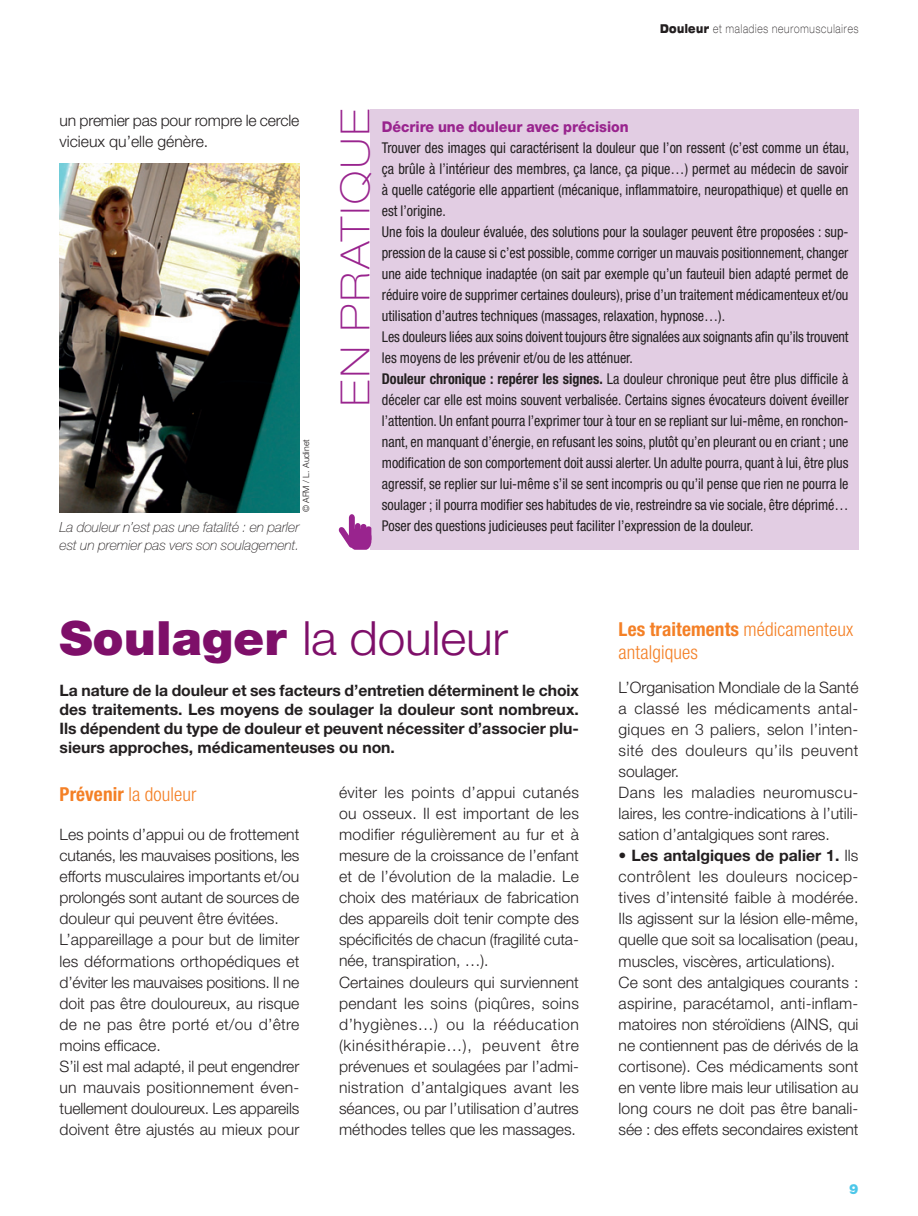
<style>
.page{position:relative;width:918px;height:1216px;background:#fff}
.page>*{position:absolute;margin:0;border:0;box-sizing:border-box;transform-origin:0 0}
.t1{font:300 47.25px "Helvetica Neue";letter-spacing:-.005em;color:#7e0f69;scale:1.05 1}
.t2{font:100 expanded 40.25px "Helvetica Neue";letter-spacing:.08em;color:#99248e}
.t3{font:300 condensed 19.25px/23.3px "Helvetica Neue";letter-spacing:.01em;color:#f48026}
.t4{font:300 15.75px/21px "Helvetica Neue";color:#231f20}
.t5{font:300 15.75px/21px "Helvetica Neue";letter-spacing:.02em;color:#231f20}
.t6{font:700 15.75px/18.9px "Helvetica Neue";color:#231f20;text-align:justify}
.t7{font:condensed 14.88px/21px "Helvetica Neue";color:#231f20;scale:.95 1}
.t8{font:800 14.88px "Helvetica Neue";color:#99248e;scale:.95 1}
.t9{font:italic 100 14px/17.5px "Helvetica Neue";color:#231f20}
.t10{font:900 14px "Helvetica Neue";color:#4dc7e9}
.t11{font:100 expanded 12.25px "Helvetica Neue";letter-spacing:.1em;color:#231f20;scale:.7 1}
.t12{font:300 8.75px "Helvetica Neue";color:#231f20}
.s1{font-weight:900}
.s2{font-weight:700}
</style>
<div class="page">
<div style="left:339px;top:109px;width:519px;height:440px;background:#e2cde3"></div>
<div style="left:336px;top:109px;width:33px;height:466px;background:#fff"></div>
<svg style="left:338px;top:514px;width:33px;height:35px"></svg>
<img style="left:60px;top:164px;width:239px;height:348px">
<p class="t4" style="left:60px;top:111px;width:241px">un premier pas pour rompre le cercle vicieux qu’elle génère.</p>
<p class="t12" style="left:303px;top:512px;width:74px;rotate:-90deg">© AFM / L. Audinet</p>
<p class="t9" style="left:60px;top:519px;width:241px">La douleur n’est pas une fatalité : en parler est un premier pas vers son soulagement.</p>
<p class="t11" style="left:660px;top:25px;width:285px"><span class="s1">Douleur</span> et maladies neuromusculaires</p>
<h2 class="t2" style="left:341px;top:406px;width:298px;rotate:-90deg">EN PRATIQUE</h2>
<p class="t8" style="left:382px;top:121px;width:261px">Décrire une douleur avec précision</p>
<p class="t7" style="left:382px;top:139px;width:493px">Trouver des images qui caractérisent la douleur que l’on ressent (c’est comme un étau, ça brûle à l’intérieur des membres, ça lance, ça pique…) permet au médecin de savoir à quelle catégorie elle appartient (mécanique, inflammatoire, neuropathique) et quelle en est l’origine.<br>Une fois la douleur évaluée, des solutions pour la soulager peuvent être proposées : sup&shy;pression de la cause si c’est possible, comme corriger un mauvais positionnement, changer une aide technique inadaptée (on sait par exemple qu’un fauteuil bien adapté permet de réduire voire de supprimer certaines douleurs), prise d’un traitement médicamenteux et/ou utilisation d’autres techniques (massages, relaxation, hypnose…).<br>Les douleurs liées aux soins doivent toujours être signalées aux soignants afin qu’ils trouvent les moyens de les prévenir et/ou de les atténuer.<br><span class="s2">Douleur chronique : repérer les signes.</span> La douleur chronique peut être plus difficile à déceler car elle est moins souvent verbalisée. Certains signes évocateurs doivent éveiller l’attention. Un enfant pourra l’exprimer tour à tour en se repliant sur lui-même, en ronchon&shy;nant, en manquant d’énergie, en refusant les soins, plutôt qu’en pleurant ou en criant ; une modification de son comportement doit aussi alerter. Un adulte pourra, quant à lui, être plus agressif, se replier sur lui-même s’il se sent incompris ou qu’il pense que rien ne pourra le soulager ; il pourra modifier ses habitudes de vie, restreindre sa vie sociale, être déprimé… Poser des questions judicieuses peut faciliter l’expression de la douleur.</p>
<h1 class="t1" style="left:60px;top:621px;width:429px"><span class="s1">Soulager</span> la douleur</h1>
<p class="t6" style="left:60px;top:682px;width:521px">La nature de la douleur et ses facteurs d’entretien déterminent le choix des traitements. Les moyens de soulager la douleur sont nombreux.<br>Ils dépendent du type de douleur et peuvent nécessiter d’associer plu&shy;sieurs approches, médicamenteuses ou non.</p>
<p class="t3" style="left:60px;top:784px;width:138px"><span class="s2">Prévenir</span> la douleur</p>
<p class="t4" style="left:60px;top:825px;width:241px">Les points d’appui ou de frottement cutanés, les mauvaises positions, les efforts musculaires importants et/ou prolongés sont autant de sources de douleur qui peuvent être évitées.<br>L’appareillage a pour but de limiter les déformations orthopédiques et d’éviter les mauvaises positions. Il ne doit pas être douloureux, au risque de ne pas être porté et/ou d’être moins efficace.<br>S’il est mal adapté, il peut engendrer un mauvais positionnement éven&shy;tuellement douloureux. Les appareils doivent être ajustés au mieux pour</p>
<p class="t4" style="left:339px;top:783px;width:241px">éviter les points d’appui cutanés ou osseux. Il est important de les modifier régulièrement au fur et à mesure de la croissance de l’enfant et de l’évolution de la maladie. Le choix des matériaux de fabrication des appareils doit tenir compte des spécificités de chacun (fragilité cuta&shy;née, transpiration, …).<br>Certaines douleurs qui surviennent pendant les soins (piqûres, soins d’hygiènes…) ou la rééducation (kinésithérapie…), peuvent être prévenues et soulagées par l’admi&shy;nistration d’antalgiques avant les séances, ou par l’utilisation d’autres méthodes telles que les massages.</p>
<p class="t3" style="left:618px;top:619px;width:236px"><span class="s2">Les traitements</span> médicamenteux antalgiques</p>
<p class="t5" style="left:618px;top:678px;width:241px">L’Organisation Mondiale de la Santé a classé les médicaments antal&shy;giques en 3 paliers, selon l’inten&shy;sité des douleurs qu’ils peuvent soulager.<br>Dans les maladies neuromuscu&shy;laires, les contre-indications à l’utili&shy;sation d’antalgiques sont rares.</p>
<p class="t4" style="left:618px;top:846px;width:241px"><span class="s2">• Les antalgiques de palier 1.</span> Ils contrôlent les douleurs nocicep&shy;tives d’intensité faible à modérée.<br>Ils agissent sur la lésion elle-même, quelle que soit sa localisation (peau, muscles, viscères, articulations).<br>Ce sont des antalgiques courants : aspirine, paracétamol, anti-inflam&shy;matoires non stéroïdiens (AINS, qui ne contiennent pas de dérivés de la cortisone). Ces médicaments sont en vente libre mais leur utilisation au long cours ne doit pas être banali&shy;sée : des effets secondaires existent</p>
<p class="t10" style="left:849px;top:1183px;width:11px">9</p>
</div>
